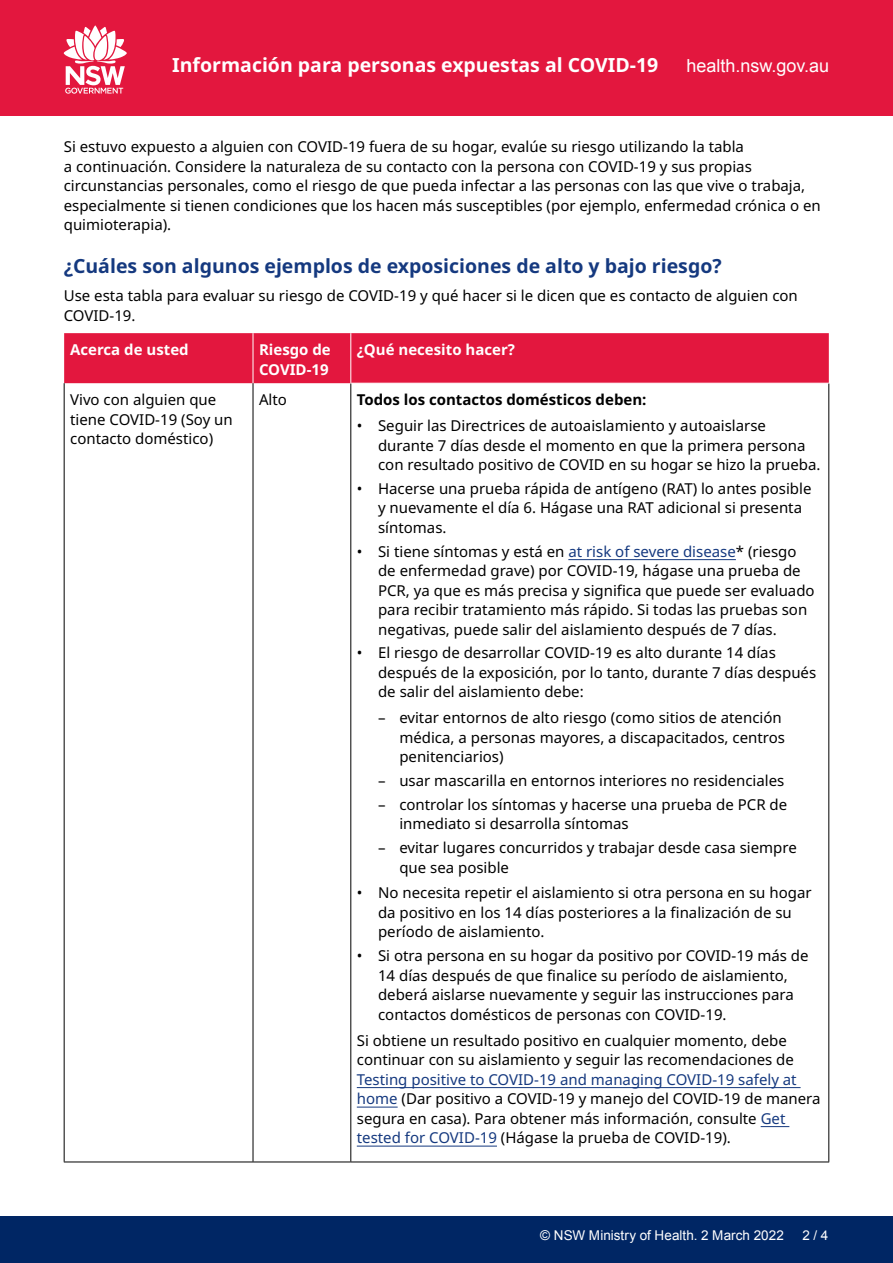
<style>
.page{position:relative;width:893px;height:1263px;background:#fff}
.page>*{position:absolute;margin:0;border:0;box-sizing:border-box;transform-origin:0 0}
.Heading_Blue{font:700 19.5px "Noto Sans";color:#15397f}
.t1{font:700 19.5px "Noto Sans";color:#fff}
.t2{font:18px "Arial";color:#fff}
.Body{font:15px/19.5px "Noto Sans";color:#000}
.Body-2{font:700 15px/19.5px "Noto Sans";color:#fff}
.Body-3{font:700 15px "Noto Sans";color:#000}
.t3{font:13.5px "Arial";letter-spacing:.005em;color:#fff}
.s1{color:#15397f}
</style>
<div class="page">
<div style="left:0;top:1216px;width:893px;height:47px;background:#002664"></div>
<div style="left:0;top:0;width:893px;height:116px;background:#e3173e"></div>
<svg style="left:64px;top:26px;width:63px;height:68px"></svg>
<div style="left:64px;top:333px;width:765px;height:50px;background:#e3173e"></div>
<hr style="left:350px;top:333px;width:1px;height:50px;background:#fff">
<hr style="left:253px;top:333px;width:1px;height:50px;background:#fff">
<hr style="left:64px;top:383px;width:1px;height:778px;background:#000">
<hr style="left:253px;top:383px;width:1px;height:778px;background:#000">
<hr style="left:350px;top:384px;width:1px;height:777px;background:#000">
<hr style="left:828px;top:384px;width:1px;height:777px;background:#000">
<hr style="left:64px;top:1161px;width:189px;height:1px;background:#000">
<hr style="left:253px;top:1161px;width:98px;height:1px;background:#000">
<hr style="left:351px;top:1161px;width:478px;height:1px;background:#000">
<hr style="left:568px;top:559px;width:168px;height:1px;background:#15397f">
<hr style="left:357px;top:1087px;width:444px;height:1px;background:#15397f">
<hr style="left:357px;top:1107px;width:41px;height:1px;background:#15397f">
<svg style="left:761px;top:1126px;width:28px;height:1px"></svg>
<hr style="left:357px;top:1146px;width:140px;height:1px;background:#15397f">
<h1 class="t1" style="left:172px;top:52px;width:488px">Información para personas expuestas al COVID-19</h1>
<p class="t2" style="left:686px;top:54px;width:144px">health.nsw.gov.au</p>
<p class="Body" style="left:64px;top:137px;width:758px">Si estuvo expuesto a alguien con COVID-19 fuera de su hogar, evalúe su riesgo utilizando la tabla<br>a continuación. Considere la naturaleza de su contacto con la persona con COVID-19 y sus propias circunstancias personales, como el riesgo de que pueda infectar a las personas con las que vive o trabaja, especialmente si tienen condiciones que los hacen más susceptibles (por ejemplo, enfermedad crónica o en quimioterapia).</p>
<p class="Heading_Blue" style="left:64px;top:252px;width:659px">¿Cuáles son algunos ejemplos de exposiciones de alto y bajo riesgo?</p>
<p class="Body" style="left:64px;top:286px;width:736px">Use esta tabla para evaluar su riesgo de COVID-19 y qué hacer si le dicen que es contacto de alguien con<br>COVID-19.</p>
<p class="Body-2" style="left:70px;top:340px;width:120px">Acerca de usted</p>
<p class="Body-2" style="left:259px;top:340px;width:73px">Riesgo de<br>COVID-19</p>
<p class="Body-2" style="left:357px;top:340px;width:160px">¿Qué necesito hacer?</p>
<p class="Body" style="left:70px;top:390px;width:164px">Vivo con alguien que tiene COVID-19 (Soy un contacto doméstico)</p>
<p class="Body" style="left:259px;top:390px;width:29px">Alto</p>
<p class="Body-3" style="left:357px;top:389px;width:291px">Todos los contactos domésticos deben:</p>
<p class="Body" style="left:378px;top:416px;width:444px;text-indent:-21px">• Seguir las Directrices de autoaislamiento y autoaislarse durante 7 días desde el momento en que la primera persona con resultado positivo de COVID en su hogar se hizo la prueba.</p>
<p class="Body" style="left:378px;top:479px;width:435px;text-indent:-21px">• Hacerse una prueba rápida de antígeno (RAT) lo antes posible y nuevamente el día 6. Hágase una RAT adicional si presenta síntomas.</p>
<p class="Body" style="left:378px;top:542px;width:438px;text-indent:-21px">• Si tiene síntomas y está en <span class="s1">at risk of severe disease</span>* (riesgo de enfermedad grave) por COVID-19, hágase una prueba de PCR, ya que es más precisa y significa que puede ser evaluado para recibir tratamiento más rápido. Si todas las pruebas son negativas, puede salir del aislamiento después de 7 días.</p>
<p class="Body" style="left:378px;top:643px;width:440px;text-indent:-21px">• El riesgo de desarrollar COVID-19 es alto durante 14 días después de la exposición, por lo tanto, durante 7 días después de salir del aislamiento debe:</p>
<p class="Body" style="left:399px;top:708px;width:387px;text-indent:-21px">– evitar entornos de alto riesgo (como sitios de atención médica, a personas mayores, a discapacitados, centros penitenciarios)</p>
<p class="Body" style="left:378px;top:771px;width:408px">– usar mascarilla en entornos interiores no residenciales</p>
<p class="Body" style="left:399px;top:795px;width:389px;text-indent:-21px">– controlar los síntomas y hacerse una prueba de PCR de inmediato si desarrolla síntomas</p>
<p class="Body" style="left:399px;top:838px;width:399px;text-indent:-21px">– evitar lugares concurridos y trabajar desde casa siempre que sea posible</p>
<p class="Body" style="left:378px;top:883px;width:435px;text-indent:-21px">• No necesita repetir el aislamiento si otra persona en su hogar da positivo en los 14 días posteriores a la finalización de su período de aislamiento.</p>
<p class="Body" style="left:378px;top:946px;width:432px;text-indent:-21px">• Si otra persona en su hogar da positivo por COVID-19 más de 14 días después de que finalice su período de aislamiento, deberá aislarse nuevamente y seguir las instrucciones para contactos domésticos de personas con COVID-19.</p>
<p class="Body" style="left:357px;top:1031px;width:465px">Si obtiene un resultado positivo en cualquier momento, debe continuar con su aislamiento y seguir las recomendaciones de <span class="s1">Testing positive to COVID-19 and managing COVID-19 safely at home</span> (Dar positivo a COVID-19 y manejo del COVID-19 de manera segura en casa). Para obtener más información, consulte <span class="s1">Get tested for COVID-19</span> (Hágase la prueba de COVID-19).</p>
<p class="t3" style="left:540px;top:1226px;width:245px">© NSW Ministry of Health. 2 March 2022</p>
<p class="t3" style="left:802px;top:1226px;width:28px">2 / 4</p>
</div>
